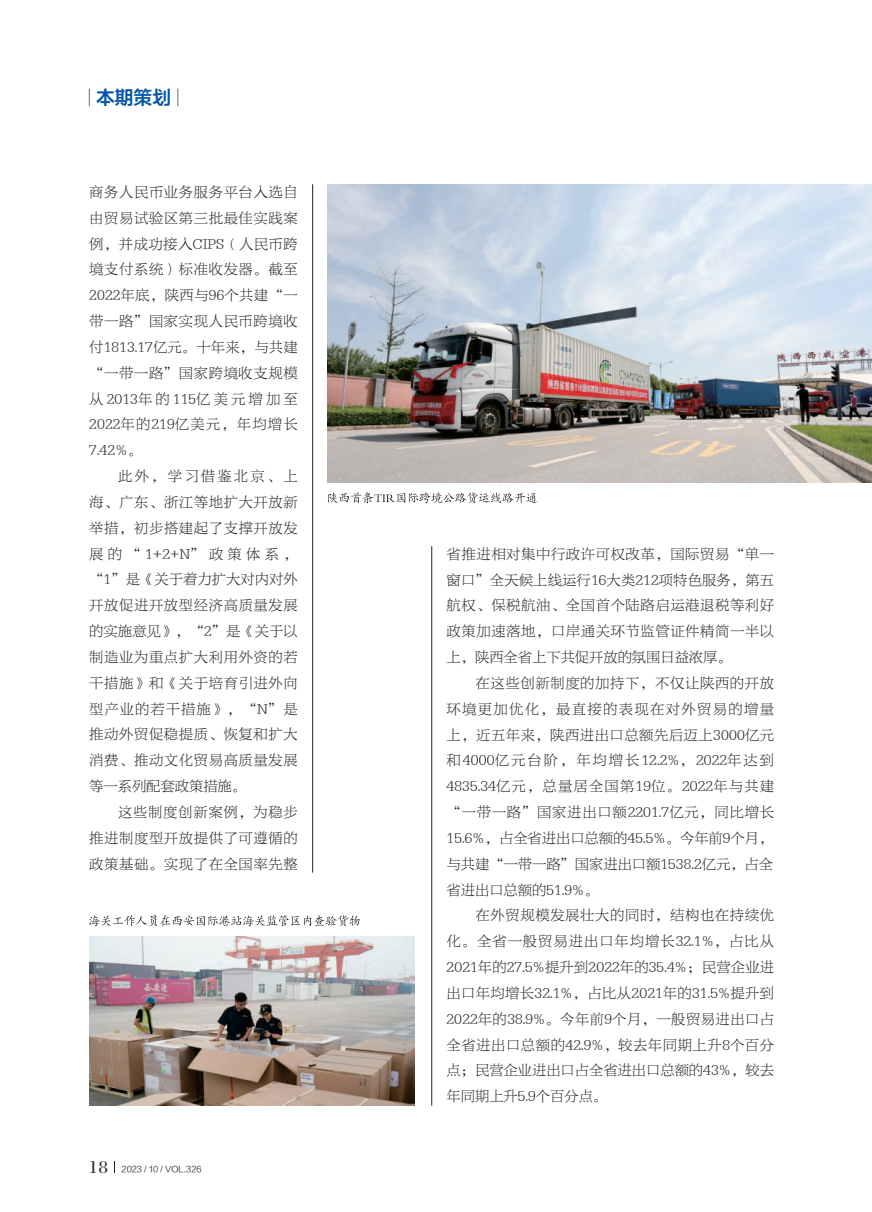
<style>
.page{position:relative;width:872px;height:1212px;background:#fff}
.page>*{position:absolute;margin:0;border:0;box-sizing:border-box;transform-origin:0 0}
.t1{font:18.75px "FZLTZCHK GBK1 0";color:#0154a6}
.t2{font:18px "FZS3 JW GB1 0";color:#231f20}
.t3{font:14.25px/25.8px "FZBYFKSK GBK1 0";letter-spacing:.045em;color:#231f20;text-align:justify}
.t4{font:8.25px "FZLTXIHJW GB1 0";color:#231f20}
</style>
<div class="page">
<svg style="left:178px;top:89px;width:1px;height:17px"></svg>
<svg style="left:89px;top:89px;width:1px;height:17px"></svg>
<svg style="left:114px;top:1161px;width:1px;height:12px"></svg>
<hr style="left:431px;top:546px;width:1px;height:560px;background:#231f20">
<hr style="left:312px;top:184px;width:1px;height:689px;background:#231f20">
<img style="left:327px;top:184px;width:545px;height:298px">
<img style="left:89px;top:936px;width:326px;height:170px">
<svg style="left:89px;top:915px;width:271px;height:11px"></svg>
<svg style="left:328px;top:492px;width:209px;height:11px"></svg>
<h1 class="t1" style="left:96px;top:87px;width:76px">本期策划</h1>
<p class="t3" style="left:89px;top:179px;width:210px">商务人民币业务服务平台入选自由贸易试验区第三批最佳实践案例，并成功接入CIPS（人民币跨境支付系统）标准收发器。截至2022年底，陕西与96个共建“一带一路”国家实现人民币跨境收付1813.17亿元。十年来，与共建“一带一路”国家跨境收支规模从2013年的115亿美元增加至2022年的219亿美元，年均增长7.42%。</p>
<p class="t3" style="left:89px;top:464px;width:210px;text-indent:29px">此外，学习借鉴北京、上海、广东、浙江等地扩大开放新举措，初步搭建起了支撑开放发展的“1+2+N”政策体系，“1”是《关于着力扩大对内对外开放促进开放型经济高质量发展的实施意见》，“2”是《关于以制造业为重点扩大利用外资的若干措施》和《关于培育引进外向型产业的若干措施》，“N”是推动外贸促稳提质、恢复和扩大消费、推动文化贸易高质量发展等一系列配套政策措施。</p>
<p class="t3" style="left:89px;top:799px;width:210px;text-indent:29px">这些制度创新案例，为稳步推进制度型开放提供了可遵循的政策基础。实现了在全国率先整</p>
<p class="t2" style="left:89px;top:1157px;width:20px">18</p>
<p class="t4" style="left:122px;top:1165px;width:81px">2023 / 10 / VOL.326</p>
<p class="t3" style="left:446px;top:541px;width:329px">省推进相对集中行政许可权改革，国际贸易“单一窗口”全天候上线运行16大类212项特色服务，第五航权、保税航油、全国首个陆路启运港退税等利好政策加速落地，口岸通关环节监管证件精简一半以上，陕西全省上下共促开放的氛围日益浓厚。</p>
<p class="t3" style="left:446px;top:670px;width:329px;text-indent:29px">在这些创新制度的加持下，不仅让陕西的开放环境更加优化，最直接的表现在对外贸易的增量上，近五年来，陕西进出口总额先后迈上3000亿元和4000亿元台阶，年均增长12.2%，2022年达到4835.34亿元，总量居全国第19位。2022年与共建“一带一路”国家进出口额2201.7亿元，同比增长15.6%，占全省进出口总额的45.5%。今年前9个月，与共建“一带一路”国家进出口额1538.2亿元，占全省进出口总额的51.9%。</p>
<p class="t3" style="left:446px;top:903px;width:329px;text-indent:29px">在外贸规模发展壮大的同时，结构也在持续优化。全省一般贸易进出口年均增长32.1%，占比从2021年的27.5%提升到2022年的35.4%；民营企业进出口年均增长32.1%，占比从2021年的31.5%提升到2022年的38.9%。今年前9个月，一般贸易进出口占全省进出口总额的42.9%，较去年同期上升8个百分点；民营企业进出口占全省进出口总额的43%，较去年同期上升5.9个百分点。</p>
</div>
